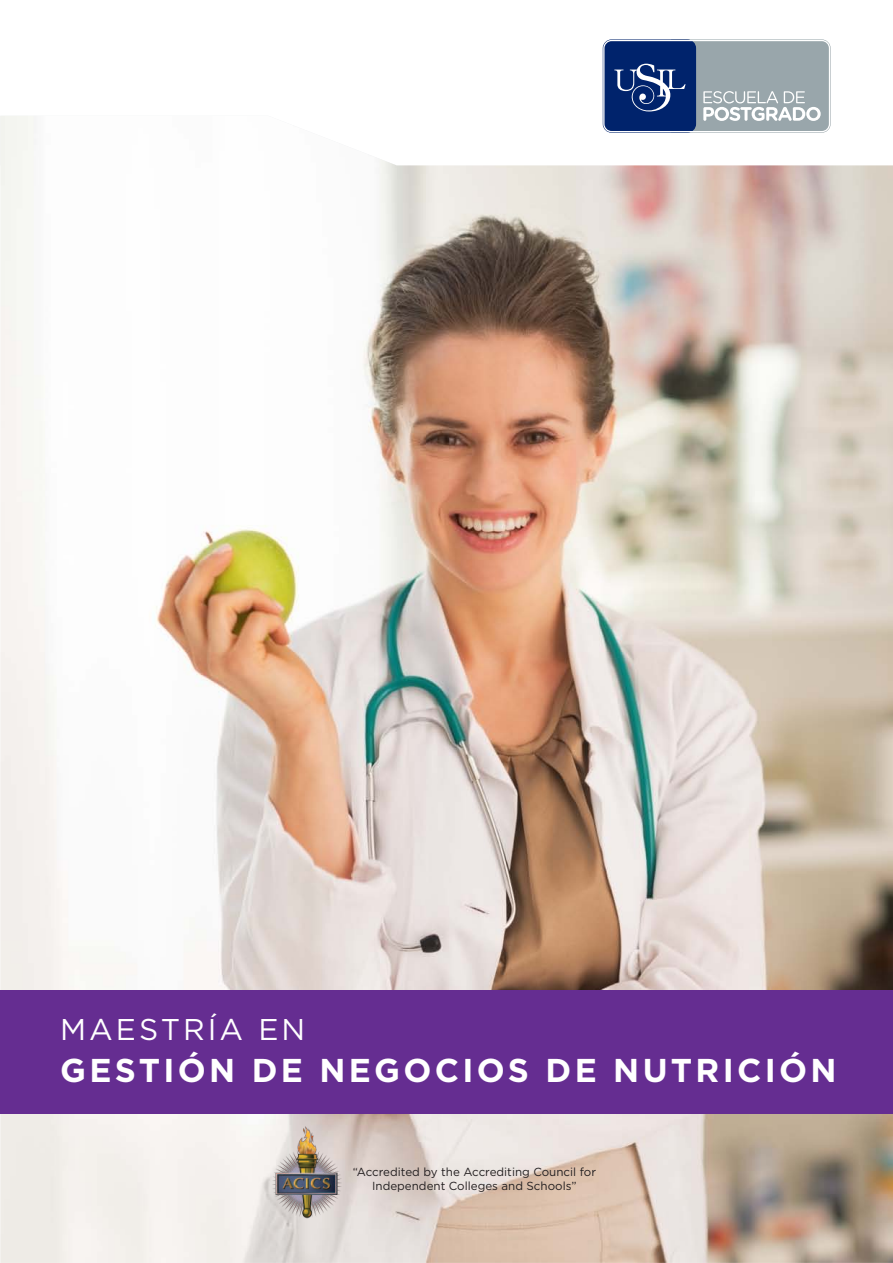
<style>
.page{position:relative;width:893px;height:1263px;background:#fff}
.page>*{position:absolute;margin:0;border:0;box-sizing:border-box;transform-origin:0 0}
.t1{font:700 33px "Gotham";letter-spacing:.1em;color:#fff}
.t2{font:30px "Gotham";letter-spacing:.1em;color:#fff}
.t3{font:11.7px/14px "Gotham";color:#231f20;text-align:center}
</style>
<div class="page">
<img style="left:0;top:116px;width:893px;height:1147px">
<svg style="left:603px;top:39px;width:229px;height:95px;background:#7284a1"></svg>
<div style="left:0;top:990px;width:893px;height:123px;background:#652d91"></div>
<img style="left:271px;top:1125px;width:71px;height:93px">
<h2 class="t2" style="left:60px;top:1011px;width:246px">MAESTRÍA EN</h2>
<h1 class="t1" style="left:60px;top:1048px;width:778px">GESTIÓN DE NEGOCIOS DE NUTRICIÓN</h1>
<p class="t3" style="left:353px;top:1165px;width:245px">“Accredited by the Accrediting Council for<br>Independent Colleges and Schools”</p>
</div>
